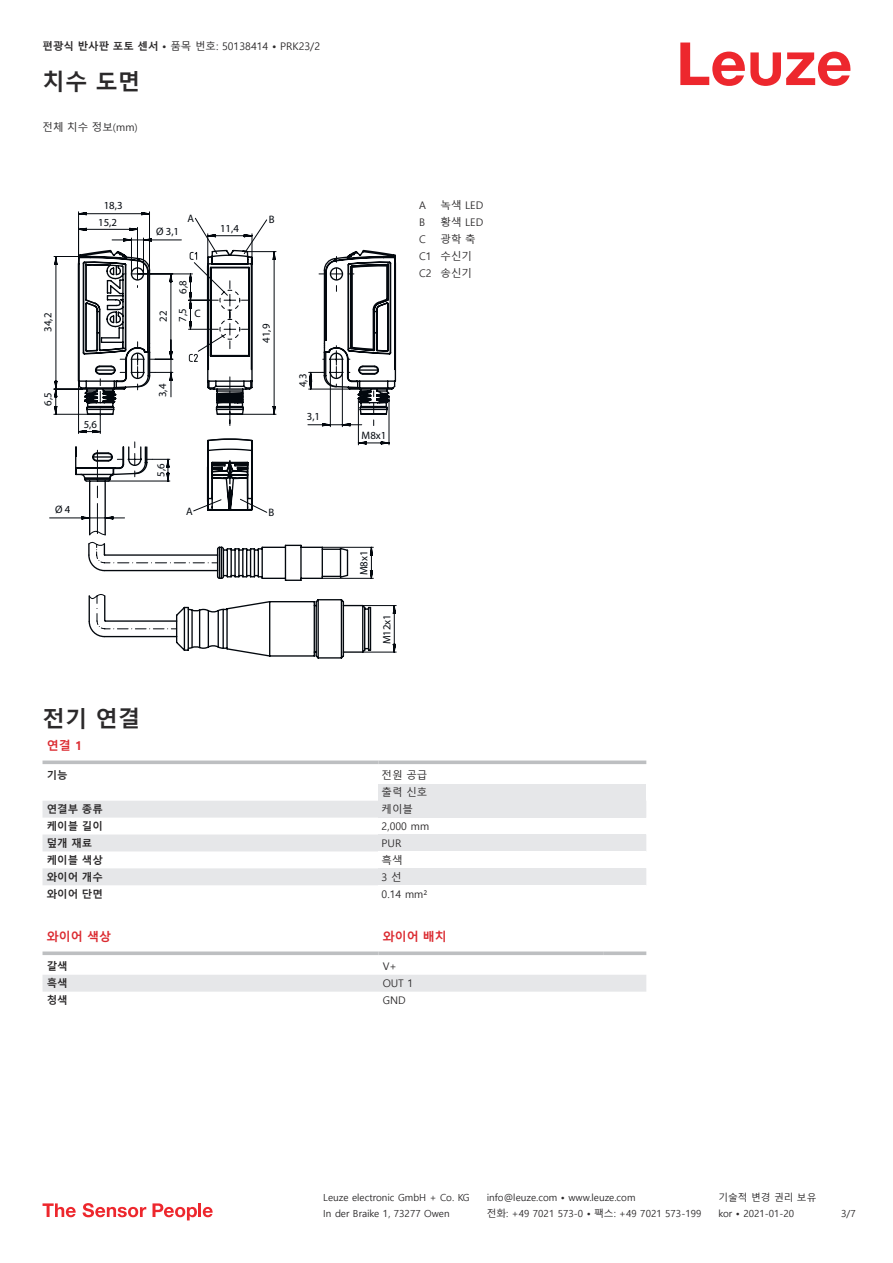
<style>
.page{position:relative;width:893px;height:1263px;background:#fff}
.page>*{position:absolute;margin:0;border:0;box-sizing:border-box;transform-origin:0 0}
.t1{font:700 22.5px "Malgun Gothic";color:#2b292a}
.t2{font:700 12px "Malgun Gothic";color:#db2a30}
.t3{font:10.8px/17.2px "Myriad Pro";color:#03080e;text-align:center}
.t4{font:10.5px/17px "Malgun Gothic";color:#2b292a}
.t5{font:700 10.5px "Malgun Gothic";color:#2b292a}
.t6{font:9.75px "Malgun Gothic";color:#2b292a}
.s1{font-weight:700}
</style>
<div class="page">
<svg style="left:680px;top:43px;width:170px;height:43px"></svg>
<svg style="left:43px;top:801px;width:335px;height:84px;fill:#e6e7e9"></svg>
<svg style="left:43px;top:760px;width:335px;height:4px"></svg>
<svg style="left:378px;top:760px;width:268px;height:4px"></svg>
<div style="left:378px;top:784px;width:268px;height:17px;background:#e6e7e9"></div>
<div style="left:378px;top:801px;width:268px;height:17px;background:#e6e7e9"></div>
<div style="left:378px;top:834px;width:268px;height:17px;background:#e6e7e9"></div>
<div style="left:378px;top:868px;width:268px;height:17px;background:#e6e7e9"></div>
<div style="left:43px;top:975px;width:603px;height:17px;background:#e6e7e9"></div>
<svg style="left:43px;top:951px;width:335px;height:4px"></svg>
<svg style="left:378px;top:951px;width:226px;height:4px"></svg>
<svg style="left:604px;top:951px;width:42px;height:4px"></svg>
<svg style="left:43px;top:1203px;width:33px;height:14px"></svg>
<svg style="left:83px;top:1203px;width:63px;height:14px"></svg>
<svg style="left:153px;top:1203px;width:44px;height:17px"></svg>
<hr style="left:198px;top:1203px;width:3px;height:14px;background:#ed272d">
<svg style="left:203px;top:1207px;width:10px;height:10px"></svg>
<svg style="left:91px;top:251px;width:306px;height:402px"></svg>
<svg style="left:78px;top:211px;width:296px;height:368px"></svg>
<svg style="left:53px;top:233px;width:298px;height:397px"></svg>
<svg style="left:189px;top:251px;width:9px;height:111px"></svg>
<p class="t4" style="left:43px;top:38px;width:279px"><span class="s1">편광식 반사판 포토 센서 •</span> 품목 번호: 50138414 <span class="s1">•</span> PRK23/2</p>
<h1 class="t1" style="left:43px;top:69px;width:99px">치수 도면</h1>
<p class="t4" style="left:43px;top:118px;width:97px">전체 치수 정보(mm)</p>
<p class="t3" style="left:98px;top:197px;width:26px">18,3<br>15,2</p>
<p class="t3" style="left:40px;top:332px;width:20px;rotate:-90deg">34,2</p>
<p class="t3" style="left:40px;top:406px;width:15px;rotate:-90deg">6,5</p>
<p class="t3" style="left:84px;top:416px;width:15px">5,6</p>
<p class="t3" style="left:55px;top:501px;width:17px">Ø 4</p>
<p class="t3" style="left:156px;top:223px;width:25px">Ø 3,1</p>
<p class="t3" style="left:187px;top:210px;width:8px">A</p>
<p class="t3" style="left:155px;top:322px;width:13px;rotate:-90deg">22</p>
<p class="t3" style="left:175px;top:294px;width:15px;rotate:-90deg">6,8</p>
<p class="t3" style="left:174px;top:322px;width:15px;rotate:-90deg">7,5</p>
<p class="t3" style="left:195px;top:305px;width:8px">C</p>
<p class="t3" style="left:220px;top:220px;width:20px">11,4</p>
<p class="t3" style="left:154px;top:397px;width:15px;rotate:-90deg">3,4</p>
<p class="t3" style="left:269px;top:211px;width:7px">B</p>
<p class="t3" style="left:258px;top:343px;width:20px;rotate:-90deg">41,9</p>
<p class="t3" style="left:153px;top:477px;width:15px;rotate:-90deg">5,6</p>
<p class="t3" style="left:186px;top:503px;width:8px">A</p>
<p class="t3" style="left:269px;top:504px;width:7px">B</p>
<p class="t3" style="left:295px;top:387px;width:15px;rotate:-90deg">4,3</p>
<p class="t3" style="left:307px;top:408px;width:15px">3,1</p>
<p class="t4" style="left:419px;top:197px;width:8px">A</p>
<p class="t4" style="left:441px;top:197px;width:44px">녹색 LED</p>
<p class="t4" style="left:419px;top:214px;width:8px">B</p>
<p class="t4" style="left:441px;top:214px;width:44px">황색 LED</p>
<p class="t4" style="left:419px;top:231px;width:8px">C</p>
<p class="t4" style="left:419px;top:231px;width:58px;text-indent:21px">광학 축<br>C1 수신기<br>C2 송신기</p>
<p class="t3" style="left:362px;top:427px;width:26px">M8x1</p>
<p class="t3" style="left:356px;top:575px;width:26px;rotate:-90deg">M8x1</p>
<p class="t3" style="left:379px;top:644px;width:32px;rotate:-90deg">M12x1</p>
<h1 class="t1" style="left:43px;top:705px;width:99px">전기 연결</h1>
<p class="t2" style="left:47px;top:738px;width:37px">연결 1</p>
<p class="t5" style="left:47px;top:769px;width:22px">기능</p>
<p class="t4" style="left:382px;top:767px;width:47px">전원 공급 출력 신호</p>
<p class="t5" style="left:47px;top:803px;width:58px">연결부 종류</p>
<p class="t4" style="left:382px;top:801px;width:33px">케이블</p>
<p class="t5" style="left:47px;top:820px;width:58px">케이블 길이</p>
<p class="t4" style="left:382px;top:818px;width:49px">2,000 mm</p>
<p class="t5" style="left:47px;top:837px;width:47px">덮개 재료</p>
<p class="t4" style="left:382px;top:835px;width:21px">PUR</p>
<p class="t5" style="left:47px;top:854px;width:58px">케이블 색상</p>
<p class="t4" style="left:382px;top:852px;width:22px">흑색</p>
<p class="t5" style="left:47px;top:870px;width:58px">와이어 개수</p>
<p class="t4" style="left:382px;top:868px;width:21px">3 선</p>
<p class="t5" style="left:47px;top:887px;width:58px">와이어 단면</p>
<p class="t4" style="left:382px;top:885px;width:47px">0.14 mm²</p>
<p class="t2" style="left:47px;top:929px;width:66px">와이어 색상</p>
<p class="t2" style="left:383px;top:929px;width:66px">와이어 배치</p>
<p class="t5" style="left:47px;top:960px;width:22px">갈색</p>
<p class="t4" style="left:383px;top:958px;width:16px">V+</p>
<p class="t5" style="left:47px;top:977px;width:22px">흑색</p>
<p class="t4" style="left:383px;top:975px;width:32px">OUT 1</p>
<p class="t5" style="left:47px;top:994px;width:22px">청색</p>
<p class="t4" style="left:383px;top:992px;width:24px">GND</p>
<p class="t6" style="left:323px;top:1192px;width:148px">Leuze electronic GmbH + Co. KG</p>
<p class="t6" style="left:487px;top:1192px;width:150px">info@leuze.com • www.leuze.com</p>
<p class="t6" style="left:718px;top:1192px;width:100px">기술적 변경 권리 보유</p>
<p class="t6" style="left:323px;top:1208px;width:128px">In der Braike 1, 73277 Owen</p>
<p class="t6" style="left:487px;top:1208px;width:216px">전화: +49 7021 573-0 • 팩스: +49 7021 573-199</p>
<p class="t6" style="left:718px;top:1208px;width:77px">kor • 2021-01-20</p>
<p class="t6" style="left:841px;top:1208px;width:16px">3 /7</p>
</div>
